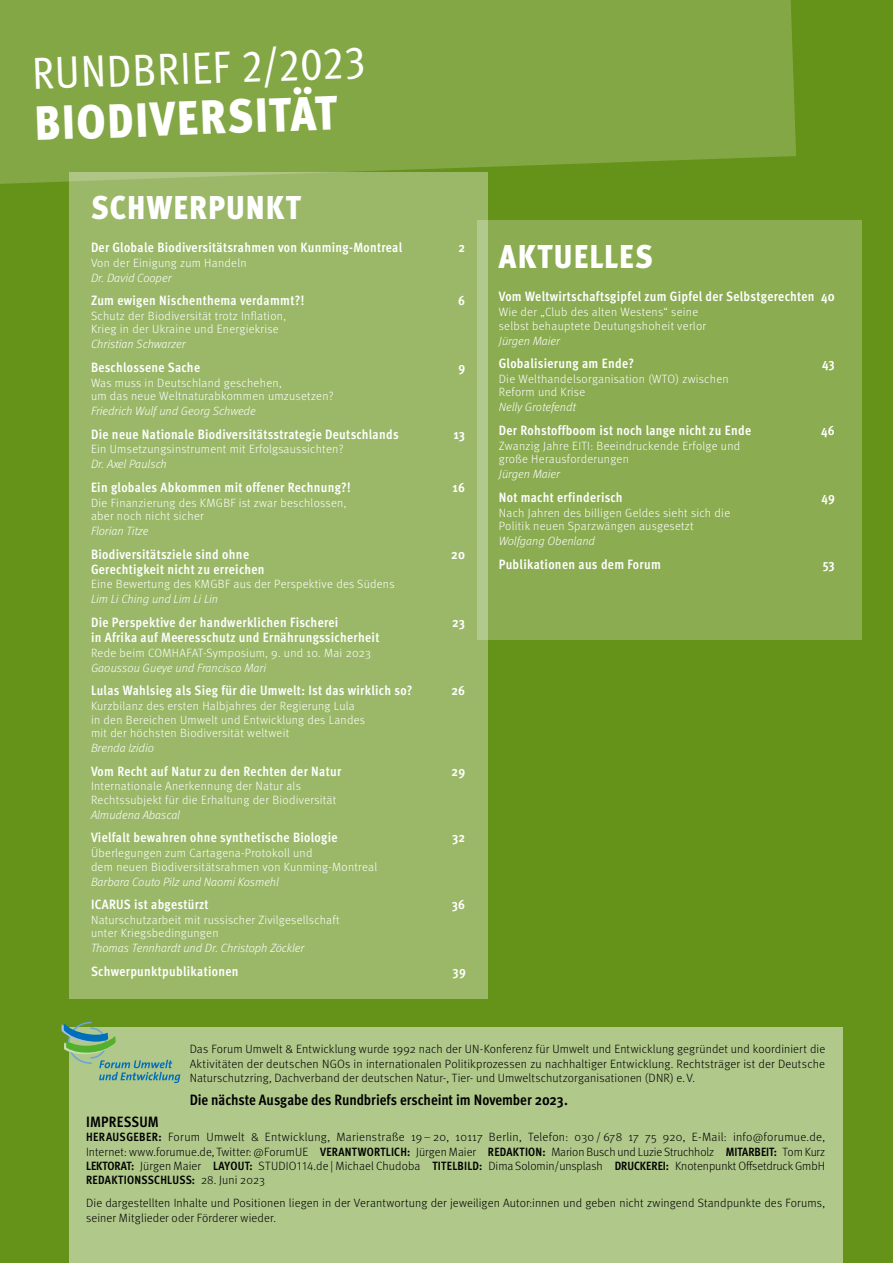
<style>
.page{position:relative;width:893px;height:1263px;background:#659218}
.page>*{position:absolute;margin:0;border:0;box-sizing:border-box;transform-origin:0 0}
.t1{font:900 condensed 48px "Meta Pro";color:#fff}
.t2{font:condensed 45px "Meta Pro";color:#fff}
.t3{font:900 condensed 33px "Meta Pro";letter-spacing:.035em;color:#fff}
.t4{font:700 condensed 15px "Meta Pro";color:#000}
.t5{font:700 condensed 13.5px "Meta Pro";letter-spacing:.025em;color:#fff}
.t6{font:300 12px/13.5px "Meta Pro";letter-spacing:.025em;color:#fff}
.t7{font:300 12px/14.4px "Meta Pro";letter-spacing:.01em;color:#000;text-align:justify}
.t8{font:italic 300 12px "Meta Pro";color:#fff}
.s1{font-weight:700;font-stretch:condensed}
</style>
<div class="page">
<div style="left:69px;top:1027px;width:773px;height:236px;background:#b1c88b"></div>
<div style="left:0;top:0;width:796px;height:187px;background:#83a745"></div>
<svg style="left:61px;top:1021px;width:119px;height:62px"></svg>
<div style="left:70px;top:173px;width:418px;height:826px;background:#9ab868"></div>
<div style="left:477px;top:220px;width:385px;height:419px;background:#8bac51"></div>
<h2 class="t2" style="left:31px;top:40px;width:335px;rotate:-2deg">RUNDBRIEF 2/2023</h2>
<h1 class="t1" style="left:33px;top:85px;width:304px;rotate:-2deg">BIODIVERSITÄT</h1>
<h3 class="t3" style="left:91px;top:181px;width:211px">SCHWERPUNKT</h3>
<p class="t5" style="left:91px;top:237px;width:313px">Der Globale Biodiversitätsrahmen von Kunming-Montreal</p>
<p class="t5" style="left:459px;top:237px;width:8px">2</p>
<p class="t6" style="left:91px;top:255px;width:157px">Von der Einigung zum Handeln</p>
<p class="t8" style="left:91px;top:269px;width:82px">Dr. David Cooper</p>
<p class="t5" style="left:91px;top:290px;width:215px">Zum ewigen Nischenthema verdammt?!</p>
<p class="t5" style="left:458px;top:290px;width:8px">6</p>
<p class="t6" style="left:91px;top:308px;width:197px">Schutz der Biodiversität trotz Inflation,<br>Krieg in der Ukraine und Energiekrise</p>
<p class="t8" style="left:91px;top:335px;width:96px">Christian Schwarzer</p>
<p class="t5" style="left:91px;top:357px;width:111px">Beschlossene Sache</p>
<p class="t5" style="left:458px;top:357px;width:8px">9</p>
<p class="t6" style="left:91px;top:375px;width:244px">Was muss in Deutschland geschehen,<br>um das neue Weltnaturabkommen umzusetzen?</p>
<p class="t8" style="left:91px;top:402px;width:166px">Friedrich Wulf und Georg Schwede</p>
<p class="t5" style="left:91px;top:424px;width:309px">Die neue Nationale Biodiversitätsstrategie Deutschlands</p>
<p class="t5" style="left:454px;top:424px;width:13px">13</p>
<p class="t6" style="left:91px;top:442px;width:254px">Ein Umsetzungsinstrument mit Erfolgsaussichten?</p>
<p class="t8" style="left:91px;top:456px;width:77px">Dr. Axel Paulsch</p>
<p class="t5" style="left:91px;top:477px;width:261px">Ein globales Abkommen mit offener Rechnung?!</p>
<p class="t5" style="left:452px;top:477px;width:14px">16</p>
<p class="t6" style="left:91px;top:495px;width:257px">Die Finanzierung des KMGBF ist zwar beschlossen, aber noch nicht sicher</p>
<p class="t8" style="left:91px;top:522px;width:59px">Florian Titze</p>
<p class="t5" style="left:91px;top:544px;width:160px">Biodiversitätsziele sind ohne</p>
<p class="t5" style="left:451px;top:544px;width:15px">20</p>
<p class="t5" style="left:91px;top:559px;width:175px">Gerechtigkeit nicht zu erreichen</p>
<p class="t6" style="left:91px;top:577px;width:305px">Eine Bewertung des KMGBF aus der Perspektive des Südens</p>
<p class="t8" style="left:91px;top:591px;width:129px">Lim Li Ching und Lim Li Lin</p>
<p class="t5" style="left:91px;top:612px;width:249px">Die Perspektive der handwerklichen Fischerei</p>
<p class="t5" style="left:452px;top:612px;width:14px">23</p>
<p class="t5" style="left:91px;top:627px;width:290px">in Afrika auf Meeresschutz und Ernährungssicherheit</p>
<p class="t6" style="left:91px;top:645px;width:281px">Rede beim COMHAFAT-Symposium, 9. und 10. Mai 2023</p>
<p class="t8" style="left:91px;top:659px;width:177px">Gaoussou Gueye und Francisco Mari</p>
<p class="t5" style="left:91px;top:680px;width:323px">Lulas Wahlsieg als Sieg für die Umwelt: Ist das wirklich so?</p>
<p class="t5" style="left:451px;top:680px;width:15px">26</p>
<p class="t6" style="left:91px;top:698px;width:275px">Kurzbilanz des ersten Halbjahres der Regierung Lula in den Bereichen Umwelt und Entwicklung des Landes mit der höchsten Biodiversität weltweit</p>
<p class="t8" style="left:91px;top:739px;width:64px">Brenda Izidio</p>
<p class="t5" style="left:91px;top:760px;width:252px">Vom Recht auf Natur zu den Rechten der Natur</p>
<p class="t5" style="left:452px;top:760px;width:15px">29</p>
<p class="t6" style="left:91px;top:779px;width:247px">Internationale Anerkennung der Natur als<br>Rechtssubjekt für die Erhaltung der Biodiversität</p>
<p class="t8" style="left:91px;top:806px;width:91px">Almudena Abascal</p>
<p class="t5" style="left:91px;top:827px;width:248px">Vielfalt bewahren ohne synthetische Biologie</p>
<p class="t5" style="left:452px;top:827px;width:15px">32</p>
<p class="t6" style="left:91px;top:846px;width:288px">Überlegungen zum Cartagena-Protokoll und<br>dem neuen Biodiversitätsrahmen von Kunming-Montreal</p>
<p class="t8" style="left:91px;top:873px;width:190px">Barbara Couto Pilz und Naomi Kosmehl</p>
<p class="t5" style="left:91px;top:894px;width:119px">ICARUS ist abgestürzt</p>
<p class="t5" style="left:452px;top:894px;width:15px">36</p>
<p class="t6" style="left:91px;top:912px;width:250px">Naturschutzarbeit mit russischer Zivilgesellschaft unter Kriegsbedingungen</p>
<p class="t8" style="left:91px;top:940px;width:215px">Thomas Tennhardt und Dr. Christoph Zöckler</p>
<p class="t5" style="left:91px;top:961px;width:149px">Schwerpunktpublikationen</p>
<p class="t5" style="left:453px;top:961px;width:15px">39</p>
<h3 class="t3" style="left:499px;top:231px;width:155px">AKTUELLES</h3>
<p class="t5" style="left:499px;top:286px;width:338px">Vom Weltwirtschaftsgipfel zum Gipfel der Selbstgerechten 40</p>
<p class="t6" style="left:499px;top:305px;width:209px">Wie der „Club des alten Westens“ seine selbst behauptete Deutungshoheit verlor</p>
<p class="t8" style="left:499px;top:332px;width:63px">Jürgen Maier</p>
<p class="t5" style="left:499px;top:353px;width:137px">Globalisierung am Ende?</p>
<p class="t5" style="left:822px;top:353px;width:14px">43</p>
<p class="t6" style="left:499px;top:371px;width:231px">Die Welthandelsorganisation (WTO) zwischen<br>Reform und Krise</p>
<p class="t8" style="left:499px;top:399px;width:79px">Nelly Grotefendt</p>
<p class="t5" style="left:499px;top:420px;width:254px">Der Rohstoffboom ist noch lange nicht zu Ende</p>
<p class="t5" style="left:821px;top:420px;width:15px">46</p>
<p class="t6" style="left:499px;top:438px;width:243px">Zwanzig Jahre EITI: Beeindruckende Erfolge und große Herausforderungen</p>
<p class="t8" style="left:499px;top:465px;width:63px">Jürgen Maier</p>
<p class="t5" style="left:499px;top:487px;width:125px">Not macht erfinderisch</p>
<p class="t5" style="left:821px;top:487px;width:15px">49</p>
<p class="t6" style="left:499px;top:505px;width:233px">Nach Jahren des billigen Geldes sieht sich die<br>Politik neuen Sparzwängen ausgesetzt</p>
<p class="t8" style="left:499px;top:532px;width:98px">Wolfgang Obenland</p>
<p class="t5" style="left:499px;top:553px;width:164px">Publikationen aus dem Forum</p>
<p class="t5" style="left:823px;top:553px;width:14px">53</p>
<p class="t7" style="left:190px;top:1041px;width:637px">Das Forum Umwelt &amp; Entwicklung wurde 1992 nach der UN-Konferenz für Umwelt und Entwicklung gegründet und koordiniert die Aktivitäten der deutschen NGOs in internationalen Politikprozessen zu nachhaltiger Entwicklung. Rechtsträger ist der Deutsche Naturschutzring, Dachverband der deutschen Natur-, Tier- und Umweltschutzorganisationen (DNR) e.V.</p>
<p class="t4" style="left:190px;top:1088px;width:380px">Die nächste Ausgabe des Rundbriefs erscheint im November 2023.</p>
<p class="t4" style="left:86px;top:1110px;width:74px">IMPRESSUM</p>
<p class="t7" style="left:86px;top:1129px;width:741px"><span class="s1">HERAUSGEBER:</span> Forum Umwelt &amp; Entwicklung, Marienstraße 19 – 20, 10117 Berlin, Telefon: 030 / 678 17 75 920, E-Mail: info@forumue.de, Internet: www.forumue.de, Twitter: @ForumUE <span class="s1">VERANTWORTLICH:</span> Jürgen Maier <span class="s1">REDAKTION:</span> Marion Busch und Luzie Struchholz <span class="s1">MITARBEIT:</span> Tom Kurz <span class="s1">LEKTORAT:</span> Jürgen Maier <span class="s1">LAYOUT:</span> STUDIO114.de | Michael Chudoba <span class="s1">TITELBILD:</span> Dima Solomin/unsplash <span class="s1">DRUCKEREI:</span> Knotenpunkt Offsetdruck GmbH <span class="s1">REDAKTIONSSCHLUSS:</span> 28. Juni 2023</p>
<p class="t7" style="left:86px;top:1195px;width:740px">Die dargestellten Inhalte und Positionen liegen in der Verantwortung der jeweiligen Autor:innen und geben nicht zwingend Standpunkte des Forums, seiner Mitglieder oder Förderer wieder.</p>
</div>
